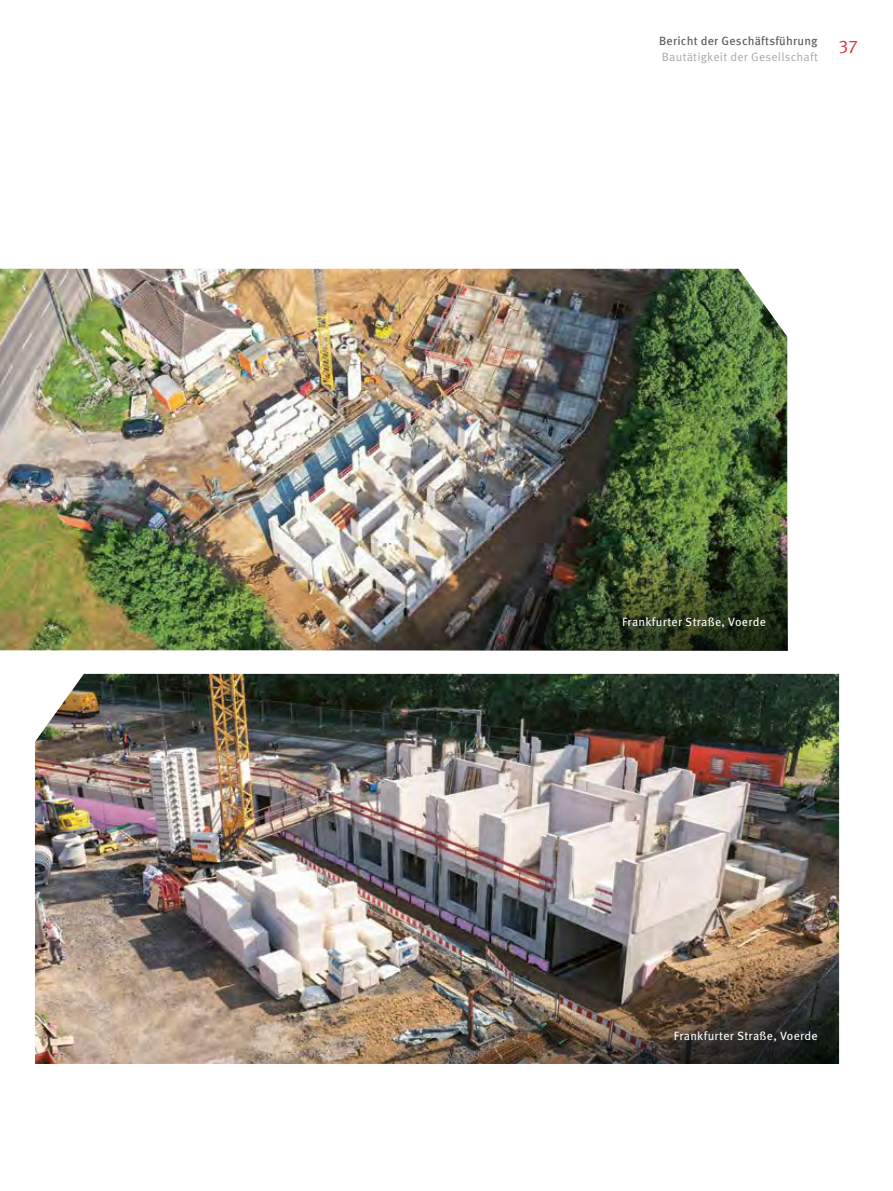
<style>
.page{position:relative;width:893px;height:1191px;background:#fff}
.page>*{position:absolute;margin:0;border:0;box-sizing:border-box;transform-origin:0 0}
.t1{font:12px "Meta OT";letter-spacing:.02em;color:#fff}
.t2{font:12px "Meta OT";letter-spacing:.02em;color:#59544f}
.t3{font:12px "Meta OT Norm";letter-spacing:.02em;color:#aaa8a7}
.s1{font-family:"Meta OT Norm";font-size:18px;color:#df2c2f}
</style>
<div class="page">
<img style="left:0;top:269px;width:787px;height:69px">
<img style="left:35px;top:674px;width:804px;height:390px">
<img style="left:0;top:338px;width:787px;height:312px">
<img style="left:117px;top:734px;width:722px;height:330px">
<svg style="left:650px;top:1005px;width:190px;height:59px;background:#322d27"></svg>
<svg style="left:598px;top:591px;width:190px;height:60px;background:#2b381c"></svg>
<p class="t2" style="left:659px;top:34px;width:200px">Bericht der Geschäftsführung <span class="s1">37</span></p>
<p class="t3" style="left:662px;top:50px;width:158px">Bautätigkeit der Gesellschaft</p>
<p class="t1" style="left:622px;top:615px;width:145px">Frankfurter Straße, Voerde</p>
<p class="t1" style="left:674px;top:1028px;width:145px">Frankfurter Straße, Voerde</p>
</div>
